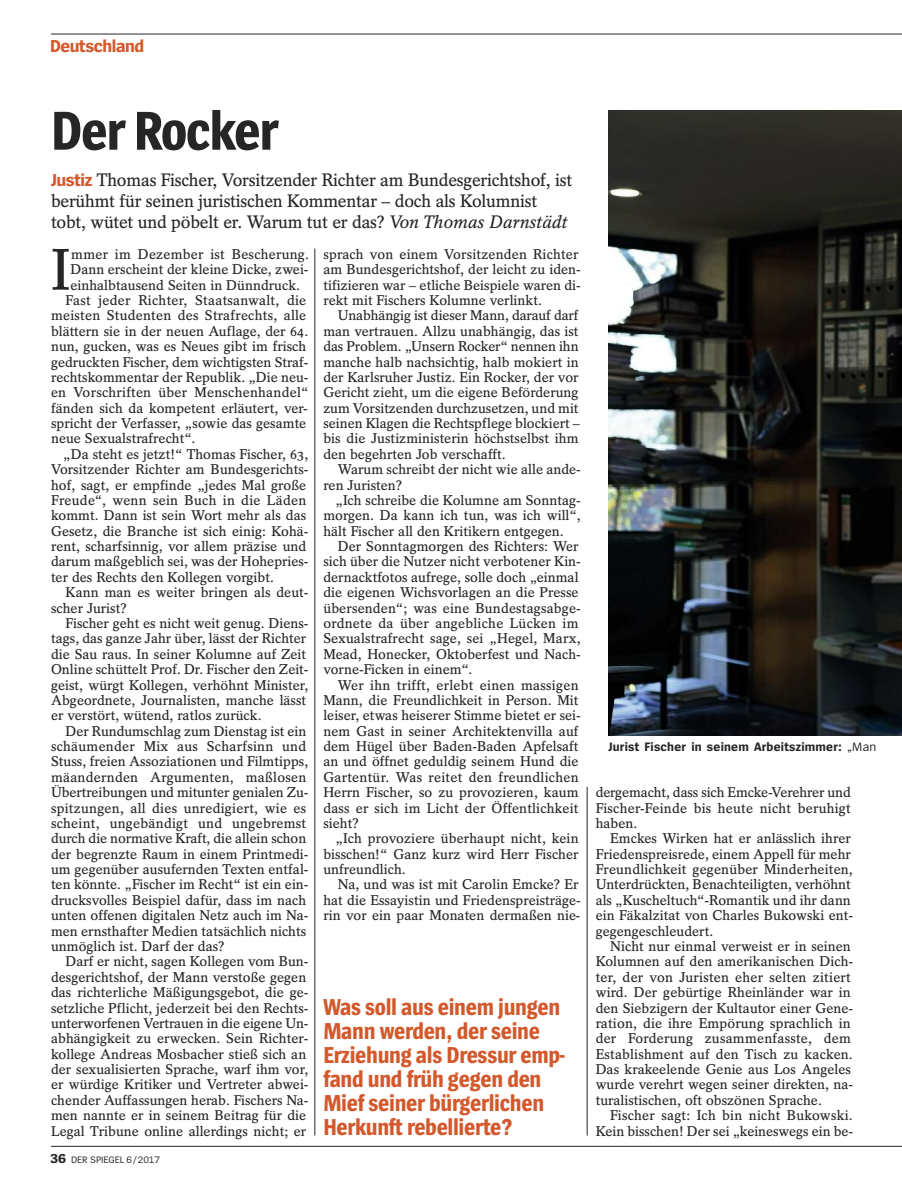
<style>
.page{position:relative;width:902px;height:1191px;background:#fff}
.page>*{position:absolute;margin:0;border:0;box-sizing:border-box;transform-origin:0 0}
.t1{font:600 58.2px "Spiegel Serif";color:#272627}
.t2{font:700 57px "Spiegel Sans Cd";letter-spacing:-.025em;color:#272627}
.t3{font:700 24px/24px "Spiegel Sans Cd";letter-spacing:-.015em;color:#d3592c}
.t4{font:600 18px/21px "Spiegel Serif";letter-spacing:-.015em;color:#272627}
.t5{font:700 18px "Spiegel Sans";letter-spacing:-.025em;color:#d3592c}
.t6{font:600 14.1px/15.5px "Spiegel Serif";color:#272627}
.t7{font:700 12.75px "Spiegel Sans";letter-spacing:.015em;color:#272627}
.t8{font:9.75px "Spiegel Sans";letter-spacing:-.005em;color:#272627}
.s1{font-family:"Spiegel Sans";font-weight:700;color:#d3592c}
.s2{font-style:italic}
.s3{font-weight:700;font-size:13.5px}
.s4{font-weight:400}
</style>
<div class="page">
<hr style="left:51px;top:34px;width:799px;height:1px;background:#272627">
<hr style="left:850px;top:34px;width:51px;height:1px;background:#272627">
<hr style="left:51px;top:1146px;width:799px;height:1px;background:#272627">
<hr style="left:850px;top:1146px;width:51px;height:1px;background:#272627">
<hr style="left:314px;top:248px;width:1px;height:887px;background:#272627">
<hr style="left:587px;top:787px;width:1px;height:348px;background:#272627">
<svg style="left:608px;top:110px;width:293px;height:625px;background:#282927"></svg>
<p class="t5" style="left:50px;top:39px;width:95px">Deutschland</p>
<h2 class="t2" style="left:51px;top:110px;width:228px">Der Rocker</h2>
<p class="t4" style="left:51px;top:171px;width:522px"><span class="s1">Justiz</span> Thomas Fischer, Vorsitzender Richter am Bundesgerichtshof, ist berühmt für seinen juristischen Kommentar – doch als Kolumnist tobt, wütet und pöbelt er. Warum tut er das? <span class="s2">Von Thomas Darnstädt</span></p>
<h1 class="t1" style="left:51px;top:249px;width:21px">I</h1>
<p class="t6" style="left:71px;top:248px;width:239px">mmer im Dezember ist Bescherung.</p>
<p class="t6" style="left:70px;top:263px;width:240px">Dann erscheint der kleine Dicke, zwei-</p>
<p class="t6" style="left:70px;top:278px;width:231px">einhalbtausend Seiten in Dünndruck.</p>
<p class="t6" style="left:65px;top:294px;width:242px">Fast jeder Richter, Staatsanwalt, die</p>
<p class="t6" style="left:51px;top:309px;width:257px">meisten Studenten des Strafrechts, alle</p>
<p class="t6" style="left:51px;top:325px;width:259px">blättern sie in der neuen Auflage, der 64.</p>
<p class="t6" style="left:51px;top:340px;width:257px">nun, gucken, was es Neues gibt im frisch</p>
<p class="t6" style="left:51px;top:355px;width:259px">gedruckten Fischer, dem wichtigsten Straf-</p>
<p class="t6" style="left:51px;top:371px;width:259px">rechtskommentar der Republik. „Die neu-</p>
<p class="t6" style="left:51px;top:386px;width:259px">en Vorschriften über Menschenhandel“</p>
<p class="t6" style="left:51px;top:401px;width:258px">fänden sich da kompetent erläutert, ver-</p>
<p class="t6" style="left:51px;top:417px;width:257px">spricht der Verfasser, „sowie das gesamte</p>
<p class="t6" style="left:51px;top:432px;width:146px">neue Sexualstrafrecht“.</p>
<p class="t6" style="left:63px;top:448px;width:246px">„Da steht es jetzt!“ Thomas Fischer, 63,</p>
<p class="t6" style="left:51px;top:463px;width:259px">Vorsitzender Richter am Bundesgerichts-</p>
<p class="t6" style="left:51px;top:478px;width:257px">hof, sagt, er empfinde „jedes Mal große</p>
<p class="t6" style="left:51px;top:494px;width:257px">Freude“, wenn sein Buch in die Läden</p>
<p class="t6" style="left:51px;top:509px;width:257px">kommt. Dann ist sein Wort mehr als das</p>
<p class="t6" style="left:51px;top:524px;width:259px">Gesetz, die Branche ist sich einig: Kohä-</p>
<p class="t6" style="left:51px;top:540px;width:257px">rent, scharfsinnig, vor allem präzise und</p>
<p class="t6" style="left:51px;top:555px;width:259px">darum maßgeblich sei, was der Hohepries-</p>
<p class="t6" style="left:51px;top:571px;width:224px">ter des Rechts den Kollegen vorgibt.</p>
<p class="t6" style="left:65px;top:586px;width:245px">Kann man es weiter bringen als deut-</p>
<p class="t6" style="left:51px;top:601px;width:77px">scher Jurist?</p>
<p class="t6" style="left:65px;top:617px;width:245px">Fischer geht es nicht weit genug. Diens-</p>
<p class="t6" style="left:51px;top:632px;width:257px">tags, das ganze Jahr über, lässt der Richter</p>
<p class="t6" style="left:51px;top:647px;width:257px">die Sau raus. In seiner Kolumne auf Zeit</p>
<p class="t6" style="left:51px;top:663px;width:259px">Online schüttelt Prof. Dr. Fischer den Zeit-</p>
<p class="t6" style="left:51px;top:678px;width:259px">geist, würgt Kollegen, verhöhnt Minister,</p>
<p class="t6" style="left:51px;top:694px;width:257px">Abgeordnete, Journalisten, manche lässt</p>
<p class="t6" style="left:51px;top:709px;width:212px">er verstört, wütend, ratlos zurück.</p>
<p class="t6" style="left:65px;top:724px;width:242px">Der Rundumschlag zum Dienstag ist ein</p>
<p class="t6" style="left:51px;top:740px;width:257px">schäumender Mix aus Scharfsinn und</p>
<p class="t6" style="left:51px;top:755px;width:259px">Stuss, freien Assoziationen und Filmtipps,</p>
<p class="t6" style="left:51px;top:770px;width:257px">mäandernden Argumenten, maßlosen</p>
<p class="t6" style="left:51px;top:786px;width:259px">Übertreibungen und mitunter genialen Zu-</p>
<p class="t6" style="left:51px;top:801px;width:257px">spitzungen, all dies unredigiert, wie es</p>
<p class="t6" style="left:51px;top:817px;width:257px">scheint, ungebändigt und ungebremst</p>
<p class="t6" style="left:51px;top:832px;width:257px">durch die normative Kraft, die allein schon</p>
<p class="t6" style="left:51px;top:847px;width:259px">der begrenzte Raum in einem Printmedi-</p>
<p class="t6" style="left:51px;top:863px;width:259px">um gegenüber ausufernden Texten entfal-</p>
<p class="t6" style="left:51px;top:878px;width:259px">ten könnte. „Fischer im Recht“ ist ein ein-</p>
<p class="t6" style="left:51px;top:893px;width:257px">drucksvolles Beispiel dafür, dass im nach</p>
<p class="t6" style="left:51px;top:909px;width:259px">unten offenen digitalen Netz auch im Na-</p>
<p class="t6" style="left:51px;top:924px;width:257px">men ernsthafter Medien tatsächlich nichts</p>
<p class="t6" style="left:51px;top:940px;width:175px">unmöglich ist. Darf der das?</p>
<p class="t6" style="left:65px;top:955px;width:245px">Darf er nicht, sagen Kollegen vom Bun-</p>
<p class="t6" style="left:51px;top:970px;width:257px">desgerichtshof, der Mann verstoße gegen</p>
<p class="t6" style="left:51px;top:986px;width:259px">das richterliche Mäßigungsgebot, die ge-</p>
<p class="t6" style="left:51px;top:1001px;width:259px">setzliche Pflicht, jederzeit bei den Rechts-</p>
<p class="t6" style="left:51px;top:1016px;width:259px">unterworfenen Vertrauen in die eigene Un-</p>
<p class="t6" style="left:51px;top:1032px;width:259px">abhängigkeit zu erwecken. Sein Richter-</p>
<p class="t6" style="left:51px;top:1047px;width:257px">kollege Andreas Mosbacher stieß sich an</p>
<p class="t6" style="left:51px;top:1063px;width:259px">der sexualisierten Sprache, warf ihm vor,</p>
<p class="t6" style="left:51px;top:1078px;width:259px">er würdige Kritiker und Vertreter abwei-</p>
<p class="t6" style="left:51px;top:1093px;width:259px">chender Auffassungen herab. Fischers Na-</p>
<p class="t6" style="left:51px;top:1109px;width:257px">men nannte er in seinem Beitrag für die</p>
<p class="t6" style="left:51px;top:1124px;width:257px">Legal Tribune online allerdings nicht; er</p>
<p class="t8" style="left:51px;top:1156px;width:111px"><span class="s3">36</span> DER SPIEGEL 6/2017</p>
<p class="t6" style="left:323px;top:248px;width:259px">sprach von einem Vorsitzenden Richter am Bundesgerichtshof, der leicht zu iden&shy;tifizieren war – etliche Beispiele waren di&shy;rekt mit Fischers Kolumne verlinkt.</p>
<p class="t6" style="left:323px;top:309px;width:258px;text-align:justify;text-indent:14px">Unabhängig ist dieser Mann, darauf darf man vertrauen. Allzu unabhängig, das ist das Problem. „Unsern Rocker“ nennen ihn manche halb nachsichtig, halb mokiert in der Karlsruher Justiz. Ein Rocker, der vor Gericht zieht, um die eigene Beförderung zum Vorsitzenden durchzusetzen, und mit seinen Klagen die Rechtspflege blockiert – bis die Justizministerin höchstselbst ihm den begehrten Job verschafft.</p>
<p class="t6" style="left:323px;top:463px;width:259px;text-indent:14px">Warum schreibt der nicht wie alle ande&shy;ren Juristen?</p>
<p class="t6" style="left:323px;top:494px;width:259px;text-align:justify;text-indent:12px">„Ich schreibe die Kolumne am Sonntag&shy;morgen. Da kann ich tun, was ich will“, hält Fischer all den Kritikern entgegen.</p>
<p class="t6" style="left:323px;top:540px;width:259px;text-indent:14px">Der Sonntagmorgen des Richters: Wer sich über die Nutzer nicht verbotener Kin&shy;dernacktfotos aufrege, solle doch „einmal die eigenen Wichsvorlagen an die Presse übersenden“; was eine Bundestagsabge&shy;ordnete da über angebliche Lücken im Sexualstrafrecht sage, sei „Hegel, Marx, Mead, Honecker, Oktoberfest und Nach&shy;vorne-Ficken in einem“.</p>
<p class="t6" style="left:323px;top:678px;width:259px;text-indent:14px">Wer ihn trifft, erlebt einen massigen Mann, die Freundlichkeit in Person. Mit leiser, etwas heiserer Stimme bietet er sei&shy;nem Gast in seiner Architektenvilla auf dem Hügel über Baden-Baden Apfelsaft an und öffnet geduldig seinem Hund die Gartentür. Was reitet den freundlichen Herrn Fischer, so zu provozieren, kaum dass er sich im Licht der Öffentlichkeit sieht?</p>
<p class="t6" style="left:323px;top:832px;width:257px;text-align:justify;text-indent:12px">„Ich provoziere überhaupt nicht, kein bisschen!“ Ganz kurz wird Herr Fischer unfreundlich.</p>
<p class="t6" style="left:323px;top:878px;width:259px;text-indent:14px">Na, und was ist mit Carolin Emcke? Er hat die Essayistin und Friedenspreisträge&shy;rin vor ein paar Monaten dermaßen nie-</p>
<h3 class="t3" style="left:323px;top:996px;width:243px">Was soll aus einem jungen<br>Mann werden, der seine<br>Erziehung als Dressur emp&shy;fand und früh gegen den<br>Mief seiner bürgerlichen<br>Herkunft rebellierte?</h3>
<p class="t7" style="left:608px;top:742px;width:269px">Jurist Fischer in seinem Arbeitszimmer: <span class="s4">„Man</span></p>
<p class="t6" style="left:595px;top:786px;width:257px;text-align:justify">dergemacht, dass sich Emcke-Verehrer und Fischer-Feinde bis heute nicht beruhigt haben.</p>
<p class="t6" style="left:595px;top:832px;width:259px;text-indent:14px">Emckes Wirken hat er anlässlich ihrer Friedenspreisrede, einem Appell für mehr Freundlichkeit gegenüber Minderheiten, Unterdrückten, Benachteiligten, verhöhnt als „Kuscheltuch“-Romantik und ihr dann ein Fäkalzitat von Charles Bukowski ent&shy;gegengeschleudert.</p>
<p class="t6" style="left:595px;top:940px;width:259px;text-indent:14px">Nicht nur einmal verweist er in seinen Kolumnen auf den amerikanischen Dich&shy;ter, der von Juristen eher selten zitiert wird. Der gebürtige Rheinländer war in den Siebzigern der Kultautor einer Gene&shy;ration, die ihre Empörung sprachlich in der Forderung zusammenfasste, dem Establishment auf den Tisch zu kacken.<br>Das krakeelende Genie aus Los Angeles wurde verehrt wegen seiner direkten, na&shy;turalistischen, oft obszönen Sprache.</p>
<p class="t6" style="left:595px;top:1109px;width:259px;text-align:right">Fischer sagt: Ich bin nicht Bukowski.<br>Kein bisschen! Der sei „keineswegs ein be-</p>
</div>
